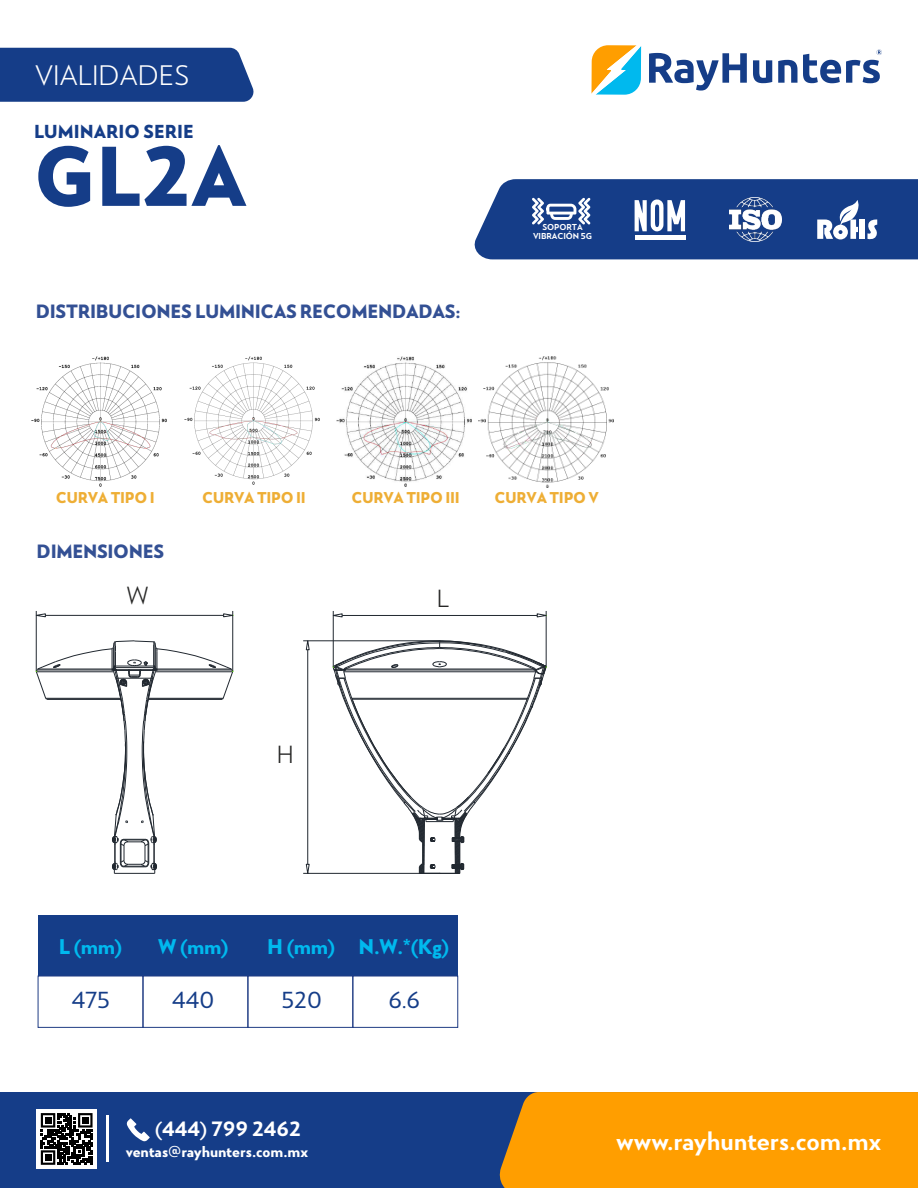
<style>
.page{position:relative;width:918px;height:1188px;background:#fff}
.page>*{position:absolute;margin:0;border:0;box-sizing:border-box;transform-origin:0 0}
.t1{font:900 81px "RNS Miles";color:#153d88}
.t2{font:27px "RNS Miles";color:#fff}
.t3{font:800 25.5px "RNS Miles";color:#fff}
.t4{font:23.7px "RNS Miles";color:#272726}
.t5{font:500 22.2px "RNS Miles";color:#153d88}
.t6{font:900 20.4px "RNS Miles";letter-spacing:-.02em;color:#00b9ee}
.t7{font:800 19.8px "RNS Miles";color:#fff}
.t8{font:900 18.45px "RNS Miles";letter-spacing:-.02em;color:#335094}
.t9{font:900 18px "RNS Miles";color:#153d88}
.t10{font:900 15px "RNS Miles";letter-spacing:-.02em;color:#eeae35}
.t11{font:900 15px "RNS Miles";color:#fff}
.t12{font:800 8.25px/8.9px "RNS Miles";letter-spacing:-.01em;color:#fff;text-align:center}
</style>
<div class="page">
<img style="left:31px;top:356px;width:135px;height:131px">
<img style="left:185px;top:356px;width:135px;height:129px">
<img style="left:336px;top:356px;width:135px;height:131px">
<img style="left:479px;top:357px;width:135px;height:130px">
<div style="left:0;top:48px;width:254px;height:54px;background:#153d88"></div>
<svg style="left:753px;top:60px;width:19px;height:23px"></svg>
<svg style="left:778px;top:60px;width:19px;height:23px"></svg>
<svg style="left:591px;top:45px;width:156px;height:50px"></svg>
<svg style="left:803px;top:50px;width:79px;height:33px"></svg>
<svg style="left:474px;top:179px;width:444px;height:80px;background:#365898"></svg>
<div style="left:38px;top:915px;width:420px;height:61px;background:#153d88"></div>
<div style="left:38px;top:976px;width:105px;height:52px;border:1px solid #203c84"></div>
<div style="left:143px;top:976px;width:105px;height:52px;border:1px solid #203c84"></div>
<div style="left:248px;top:976px;width:105px;height:52px;border:1px solid #203c84"></div>
<div style="left:353px;top:976px;width:105px;height:52px;border:1px solid #203c84"></div>
<hr style="left:546px;top:611px;width:1px;height:56px;background:#212830">
<svg style="left:537px;top:613px;width:10px;height:4px"></svg>
<hr style="left:114px;top:873px;width:41px;height:1px;background:#212830">
<hr style="left:333px;top:611px;width:1px;height:56px;background:#212830">
<hr style="left:342px;top:615px;width:195px;height:1px;background:#212830">
<svg style="left:332px;top:613px;width:11px;height:4px"></svg>
<hr style="left:303px;top:641px;width:137px;height:1px;background:#212830">
<hr style="left:303px;top:873px;width:137px;height:1px;background:#212830">
<hr style="left:307px;top:650px;width:1px;height:214px;background:#212830">
<svg style="left:306px;top:640px;width:4px;height:10px"></svg>
<svg style="left:306px;top:864px;width:4px;height:10px"></svg>
<svg style="left:333px;top:640px;width:214px;height:234px"></svg>
<hr style="left:36px;top:611px;width:1px;height:60px;background:#212830">
<hr style="left:232px;top:611px;width:1px;height:60px;background:#212830">
<hr style="left:45px;top:615px;width:179px;height:1px;background:#212830">
<svg style="left:36px;top:640px;width:198px;height:233px"></svg>
<svg style="left:35px;top:613px;width:11px;height:4px"></svg>
<svg style="left:223px;top:613px;width:11px;height:4px"></svg>
<div style="left:0;top:1092px;width:918px;height:96px;background:#153d88"></div>
<div style="left:499px;top:1092px;width:419px;height:96px;background:#ff9e00"></div>
<hr style="left:107px;top:1116px;width:2px;height:46px;background:#fff">
<svg style="left:126px;top:1118px;width:24px;height:23px"></svg>
<div style="left:37px;top:1109px;width:60px;height:60px;background:#fff"></div>
<svg style="left:41px;top:1113px;width:52px;height:52px"></svg>
<div style="left:45px;top:1154px;width:6px;height:7px;background:#000"></div>
<h2 class="t2" style="left:35px;top:58px;width:156px">VIALIDADES</h2>
<p class="t9" style="left:34px;top:119px;width:161px">LUMINARIO SERIE</p>
<h1 class="t1" style="left:33px;top:121px;width:215px">GL2A</h1>
<p class="t8" style="left:36px;top:299px;width:426px">DISTRIBUCIONES LUMINICAS RECOMENDADAS:</p>
<p class="t12" style="left:533px;top:223px;width:61px">SOPORTA<br>VIBRACIÓN 5G</p>
<p class="t10" style="left:56px;top:487px;width:101px">CURVA TIPO I</p>
<p class="t10" style="left:202px;top:487px;width:105px">CURVA TIPO II</p>
<p class="t10" style="left:351px;top:487px;width:110px">CURVA TIPO III</p>
<p class="t10" style="left:494px;top:487px;width:106px">CURVA TIPO V</p>
<p class="t8" style="left:37px;top:539px;width:129px">DIMENSIONES</p>
<p class="t4" style="left:127px;top:580px;width:23px">W</p>
<p class="t4" style="left:437px;top:583px;width:14px">L</p>
<p class="t4" style="left:277px;top:740px;width:18px">H</p>
<p class="t6" style="left:59px;top:932px;width:65px">L (mm)</p>
<p class="t6" style="left:158px;top:932px;width:72px">W (mm)</p>
<p class="t6" style="left:267px;top:932px;width:184px">H (mm) N.W.*(Kg)</p>
<p class="t5" style="left:72px;top:986px;width:40px">475</p>
<p class="t5" style="left:172px;top:986px;width:44px">440</p>
<p class="t5" style="left:282px;top:986px;width:42px">520</p>
<p class="t5" style="left:388px;top:986px;width:33px">6.6</p>
<p class="t7" style="left:155px;top:1115px;width:148px">(444) 799 2462</p>
<p class="t11" style="left:126px;top:1142px;width:184px">ventas@rayhunters.com.mx</p>
<h3 class="t3" style="left:616px;top:1124px;width:267px">www.rayhunters.com.mx</h3>
</div>
